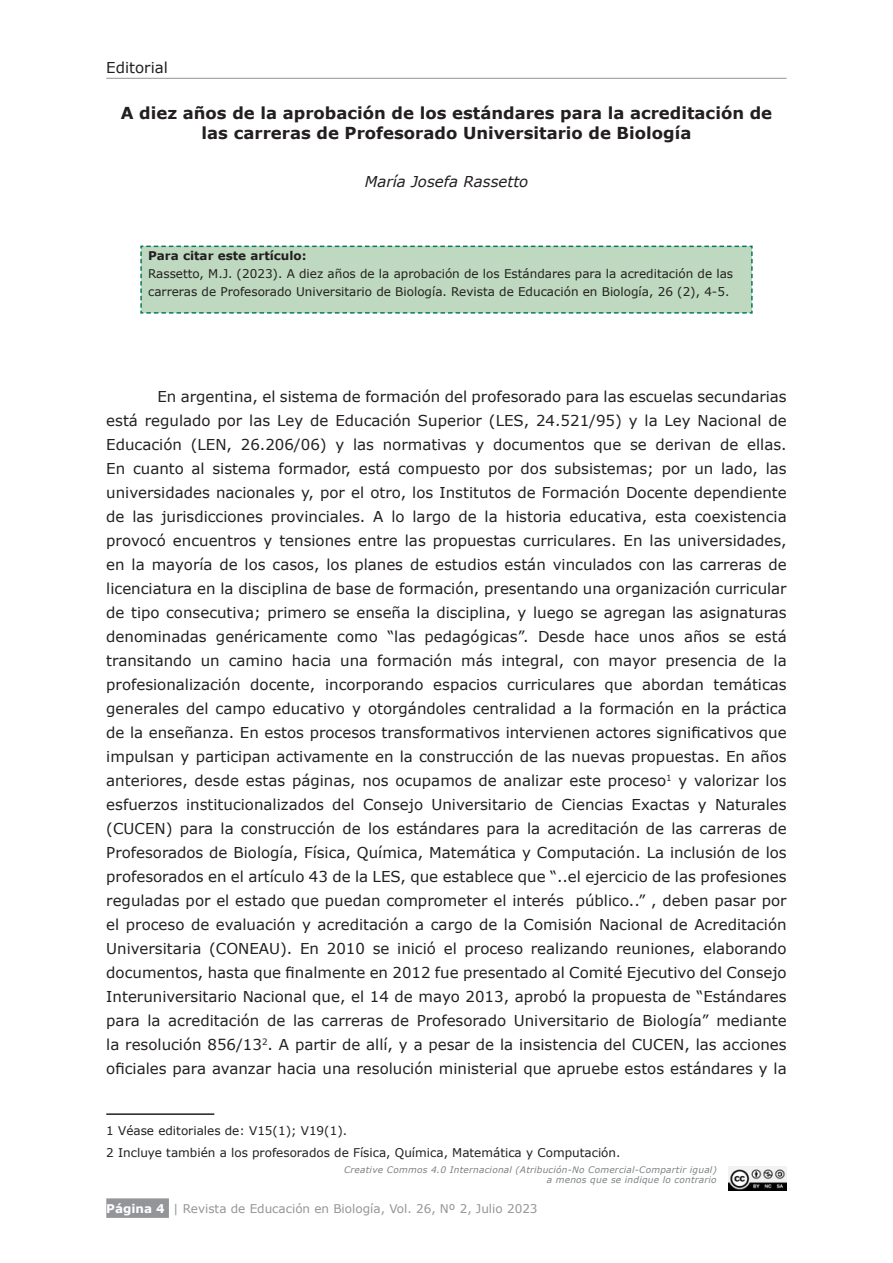
<style>
.page{position:relative;width:893px;height:1263px;background:#fff}
.page>*{position:absolute;margin:0;border:0;box-sizing:border-box;transform-origin:0 0}
.titulo_interior_revista{font:700 16.5px/19.8px "Verdana";color:#231f20;text-align:center}
.Base{font:15px/24px "Verdana";color:#231f20;text-align:justify}
.Autor_Interior_Revista{font:italic 15px "Verdana";color:#231f20}
.Notas_al_pie{font:12px/18px "Verdana";color:#231f20}
.t1{font:12px "Verdana";color:#939598}
.Notas_al_pie-2{font:700 12px "Verdana";color:#231f20}
.Notas_al_pie-3{font:italic 9px "Verdana";letter-spacing:.025em;color:#7e8083}
.s1{font-weight:700;color:#fff}
</style>
<div class="page">
<div style="left:106px;top:1198px;width:63px;height:20px;background:#939598"></div>
<hr style="left:106px;top:78px;width:681px;height:1px;background:#939598">
<hr style="left:106px;top:1113px;width:108px;height:2px;background:#231f20">
<div style="left:140px;top:245px;width:613px;height:69px;background:#bed9bf"></div>
<img style="left:729px;top:1166px;width:58px;height:24px">
<p class="Base" style="left:106px;top:56px;width:63px">Editorial</p>
<p class="titulo_interior_revista" style="left:121px;top:103px;width:653px">A diez años de la aprobación de los estándares para la acreditación de las carreras de Profesorado Universitario de Biología</p>
<p class="Autor_Interior_Revista" style="left:365px;top:172px;width:165px">María Josefa Rassetto</p>
<p class="Notas_al_pie-2" style="left:148px;top:248px;width:160px">Para citar este artículo:</p>
<p class="Notas_al_pie" style="left:148px;top:265px;width:587px">Rassetto, M.J. (2023). A diez años de la aprobación de los Estándares para la acreditación de las carreras de Profesorado Universitario de Biología. Revista de Educación en Biología, 26 (2), 4-5.</p>
<p class="Base" style="left:106px;top:385px;width:682px;text-indent:51px">En argentina, el sistema de formación del profesorado para las escuelas secundarias está regulado por las Ley de Educación Superior (LES, 24.521/95) y la Ley Nacional de Educación (LEN, 26.206/06) y las normativas y documentos que se derivan de ellas.<br>En cuanto al sistema formador, está compuesto por dos subsistemas; por un lado, las universidades nacionales y, por el otro, los Institutos de Formación Docente dependiente de las jurisdicciones provinciales. A lo largo de la historia educativa, esta coexistencia provocó encuentros y tensiones entre las propuestas curriculares. En las universidades, en la mayoría de los casos, los planes de estudios están vinculados con las carreras de licenciatura en la disciplina de base de formación, presentando una organización curricular de tipo consecutiva; primero se enseña la disciplina, y luego se agregan las asignaturas denominadas genéricamente como “las pedagógicas”. Desde hace unos años se está transitando un camino hacia una formación más integral, con mayor presencia de la profesionalización docente, incorporando espacios curriculares que abordan temáticas generales del campo educativo y otorgándoles centralidad a la formación en la práctica de la enseñanza. En estos procesos transformativos intervienen actores significativos que impulsan y participan activamente en la construcción de las nuevas propuestas. En años anteriores, desde estas páginas, nos ocupamos de analizar este proceso<sup>1</sup> y valorizar los esfuerzos institucionalizados del Consejo Universitario de Ciencias Exactas y Naturales (CUCEN) para la construcción de los estándares para la acreditación de las carreras de Profesorados de Biología, Física, Química, Matemática y Computación. La inclusión de los profesorados en el artículo 43 de la LES, que establece que “..el ejercicio de las profesiones reguladas por el estado que puedan comprometer el interés público..” , deben pasar por el proceso de evaluación y acreditación a cargo de la Comisión Nacional de Acreditación Universitaria (CONEAU). En 2010 se inició el proceso realizando reuniones, elaborando documentos, hasta que finalmente en 2012 fue presentado al Comité Ejecutivo del Consejo Interuniversitario Nacional que, el 14 de mayo 2013, aprobó la propuesta de “Estándares para la acreditación de las carreras de Profesorado Universitario de Biología” mediante la resolución 856/13<sup>2</sup>. A partir de allí, y a pesar de la insistencia del CUCEN, las acciones oficiales para avanzar hacia una resolución ministerial que apruebe estos estándares y la</p>
<p class="Notas_al_pie" style="left:106px;top:1122px;width:242px">1 Véase editoriales de: V15(1); V19(1).</p>
<p class="Notas_al_pie" style="left:106px;top:1143px;width:516px">2 Incluye también a los profesorados de Física, Química, Matemática y Computación.</p>
<p class="Notas_al_pie-3" style="left:344px;top:1164px;width:374px">Creative Commos 4.0 Internacional (Atribución-No Comercial-Compartir igual)</p>
<p class="Notas_al_pie-3" style="left:547px;top:1174px;width:172px">a menos que se indique lo contrario</p>
<p class="t1" style="left:106px;top:1200px;width:433px"><span class="s1">Página 4</span> | Revista de Educación en Biología, Vol. 26, Nº 2, Julio 2023</p>
</div>
